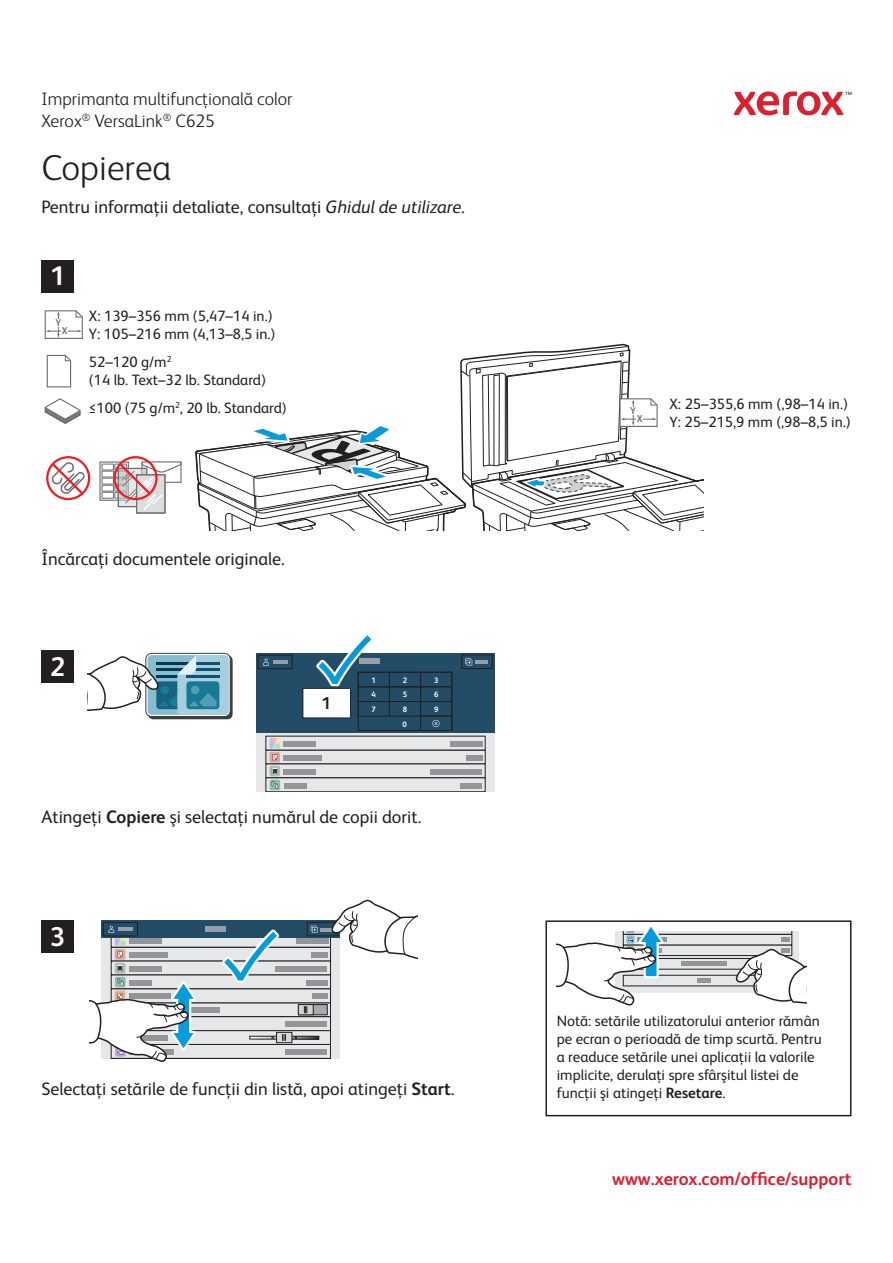
<style>
.page{position:relative;width:893px;height:1263px;background:#fff}
.page>*{position:absolute;margin:0;border:0;box-sizing:border-box;transform-origin:0 0}
.t1{font:300 36px "Xerox Sans";color:#231f20}
.t2{font:700 27px "Xerox Sans";color:#fff}
.t3{font:18px "Xerox Sans";color:#231f20}
.t4{font:300 18px/21.6px "Xerox Sans";color:#231f20}
.t5{font:700 18px "Xerox Sans";color:#db1e30}
.t6{font:700 17.25px "Xerox Sans";color:#231f20}
.t7{font:15px/18px "Xerox Sans";color:#231f20}
.t8{font:700 9.75px "Xerox Sans";color:#6c6d70}
.t9{font:700 7.8px "Xerox Sans";color:#fff}
.s1{font-style:italic}
.s2{font-weight:700}
</style>
<div class="page">
<svg style="left:734px;top:91px;width:117px;height:24px"></svg>
<div style="left:46px;top:456px;width:44px;height:44px;border:2px solid #ee1d23;border-radius:50%"></div>
<svg style="left:50px;top:460px;width:36px;height:37px"></svg>
<svg style="left:101px;top:463px;width:16px;height:36px"></svg>
<div style="left:99px;top:461px;width:30px;height:40px;border:1px solid #6c6d70"></div>
<div style="left:102px;top:464px;width:11px;height:6px;background:#fff"></div>
<div style="left:102px;top:464px;width:12px;height:6px;border:1px solid #6c6d70"></div>
<div style="left:115px;top:464px;width:12px;height:6px;border:1px solid #6c6d70"></div>
<div style="left:102px;top:471px;width:11px;height:6px;background:#fff"></div>
<div style="left:102px;top:471px;width:12px;height:6px;border:1px solid #6c6d70"></div>
<div style="left:102px;top:478px;width:11px;height:6px;background:#fff"></div>
<div style="left:102px;top:478px;width:12px;height:6px;border:1px solid #6c6d70"></div>
<div style="left:102px;top:485px;width:11px;height:6px;background:#fff"></div>
<div style="left:102px;top:485px;width:12px;height:6px;border:1px solid #6c6d70"></div>
<div style="left:115px;top:485px;width:12px;height:6px;border:1px solid #6c6d70"></div>
<div style="left:102px;top:492px;width:11px;height:6px;background:#fff"></div>
<div style="left:102px;top:492px;width:12px;height:6px;border:1px solid #6c6d70"></div>
<div style="left:115px;top:492px;width:12px;height:6px;border:1px solid #6c6d70"></div>
<div style="left:136px;top:474px;width:29px;height:40px;border:1px solid #6c6d70"></div>
<div style="left:136px;top:474px;width:30px;height:39px;border:1px solid #6c6d70"></div>
<div style="left:114px;top:456px;width:44px;height:44px;border:2px solid #ee1d23;border-radius:50%"></div>
<svg style="left:117px;top:461px;width:65px;height:51px"></svg>
<svg style="left:46px;top:354px;width:26px;height:34px"></svg>
<svg style="left:44px;top:310px;width:39px;height:29px"></svg>
<div style="left:56px;top:319px;width:5px;height:8px;background:#fff"></div>
<svg style="left:195px;top:343px;width:508px;height:188px"></svg>
<div style="left:630px;top:407px;width:6px;height:8px;background:#fff"></div>
<svg style="left:44px;top:398px;width:37px;height:26px"></svg>
<svg style="left:256px;top:732px;width:238px;height:59px;background:#bfc4c9"></svg>
<div style="left:266px;top:750px;width:219px;height:14px;background:#e6e7e9"></div>
<div style="left:266px;top:750px;width:219px;height:14px;border:1px solid #231f20"></div>
<div style="left:266px;top:764px;width:219px;height:14px;background:#e6e7e9"></div>
<div style="left:266px;top:764px;width:219px;height:14px;border:1px solid #231f20"></div>
<div style="left:266px;top:778px;width:219px;height:13px;background:#e6e7e9"></div>
<svg style="left:269px;top:752px;width:11px;height:10px"></svg>
<div style="left:284px;top:755px;width:38px;height:6px;background:#939598"></div>
<svg style="left:269px;top:766px;width:11px;height:10px"></svg>
<svg style="left:272px;top:768px;width:6px;height:6px"></svg>
<div style="left:284px;top:769px;width:32px;height:6px;background:#939598"></div>
<div style="left:430px;top:769px;width:52px;height:6px;background:#939598"></div>
<div style="left:466px;top:755px;width:16px;height:6px;background:#939598"></div>
<div style="left:270px;top:780px;width:10px;height:10px;background:#85b7a4;border-radius:2px"></div>
<svg style="left:271px;top:781px;width:7px;height:8px"></svg>
<div style="left:284px;top:783px;width:22px;height:5px;background:#939598"></div>
<div style="left:461px;top:783px;width:21px;height:5px;background:#939598"></div>
<div style="left:266px;top:736px;width:219px;height:14px;background:#e6e7e9"></div>
<svg style="left:270px;top:738px;width:10px;height:22px"></svg>
<div style="left:284px;top:741px;width:32px;height:6px;background:#939598"></div>
<div style="left:451px;top:741px;width:32px;height:6px;background:#939598"></div>
<div style="left:256px;top:670px;width:238px;height:62px;background:#234c66"></div>
<div style="left:303px;top:688px;width:48px;height:30px;background:#fff"></div>
<div style="left:303px;top:688px;width:48px;height:30px;border:1px solid #231f20"></div>
<div style="left:358px;top:672px;width:94px;height:59px;border:1px solid #231f20"></div>
<div style="left:358px;top:672px;width:32px;height:15px;border:1px solid #231f20"></div>
<div style="left:389px;top:672px;width:32px;height:15px;border:1px solid #231f20"></div>
<div style="left:420px;top:672px;width:32px;height:15px;border:1px solid #231f20"></div>
<div style="left:358px;top:687px;width:32px;height:15px;border:1px solid #231f20"></div>
<div style="left:389px;top:687px;width:32px;height:15px;border:1px solid #231f20"></div>
<div style="left:358px;top:701px;width:32px;height:15px;border:1px solid #231f20"></div>
<div style="left:389px;top:701px;width:32px;height:15px;border:1px solid #231f20"></div>
<svg style="left:420px;top:686px;width:32px;height:45px"></svg>
<div style="left:420px;top:701px;width:32px;height:15px;border:1px solid #231f20"></div>
<div style="left:256px;top:653px;width:238px;height:17px;background:#234c66"></div>
<div style="left:359px;top:658px;width:21px;height:6px;background:#979fae"></div>
<div style="left:462px;top:655px;width:30px;height:14px;border:1px solid #231f20"></div>
<svg style="left:465px;top:658px;width:7px;height:7px"></svg>
<hr style="left:475px;top:660px;width:12px;height:4px;background:#979fae">
<div style="left:258px;top:655px;width:34px;height:14px;border:1px solid #231f20"></div>
<svg style="left:263px;top:659px;width:6px;height:6px"></svg>
<hr style="left:273px;top:660px;width:15px;height:4px;background:#979fae">
<div style="left:148px;top:655px;width:85px;height:64px;background:#3e3e3f;border-radius:6px"></div>
<div style="left:145px;top:653px;width:86px;height:64px;border:1px solid #3e3e3f;border-radius:6px"></div>
<svg style="left:312px;top:635px;width:66px;height:54px"></svg>
<svg style="left:88px;top:655px;width:141px;height:63px"></svg>
<svg style="left:89px;top:899px;width:329px;height:163px"></svg>
<div style="left:545px;top:920px;width:306px;height:196px;border:2px solid #231f20"></div>
<svg style="left:557px;top:920px;width:250px;height:86px"></svg>
<div style="left:41px;top:260px;width:33px;height:33px;background:#231f20"></div>
<div style="left:41px;top:650px;width:33px;height:33px;background:#231f20"></div>
<div style="left:41px;top:920px;width:33px;height:33px;background:#231f20"></div>
<p class="t4" style="left:41px;top:88px;width:252px">Imprimanta multifuncţională color<br>Xerox<sup>®</sup> VersaLink<sup>®</sup> C625</p>
<h1 class="t1" style="left:41px;top:146px;width:131px">Copierea</h1>
<p class="t3" style="left:41px;top:201px;width:425px">Pentru informaţii detaliate, consultaţi <span class="s1">Ghidul de utilizare</span>.</p>
<h2 class="t2" style="left:50px;top:263px;width:17px">1</h2>
<p class="t8" style="left:55px;top:318px;width:7px">Y</p>
<p class="t8" style="left:62px;top:326px;width:7px">X</p>
<p class="t7" style="left:89px;top:308px;width:188px">X: 139–356 mm (5,47–14 in.)<br>Y: 105–216 mm (4,13–8,5 in.)</p>
<p class="t7" style="left:89px;top:354px;width:178px">52–120 g/m<sup>2<br></sup>(14 lb. Text–32 lb. Standard)</p>
<p class="t7" style="left:89px;top:401px;width:199px">≤100 (75 g/m<sup>2</sup>, 20 lb. Standard)</p>
<p class="t3" style="left:41px;top:553px;width:245px">Încărcaţi documentele originale.</p>
<h2 class="t2" style="left:50px;top:653px;width:17px">2</h2>
<p class="t6" style="left:322px;top:695px;width:11px">1</p>
<p class="t9" style="left:372px;top:676px;width:6px">1</p>
<p class="t9" style="left:403px;top:676px;width:6px">2</p>
<p class="t9" style="left:434px;top:676px;width:6px">3</p>
<p class="t9" style="left:372px;top:691px;width:6px">4</p>
<p class="t9" style="left:403px;top:691px;width:6px">5</p>
<p class="t9" style="left:434px;top:691px;width:6px">6</p>
<p class="t9" style="left:372px;top:706px;width:6px">7</p>
<p class="t9" style="left:403px;top:706px;width:6px">8</p>
<p class="t9" style="left:434px;top:705px;width:6px">9</p>
<p class="t9" style="left:403px;top:720px;width:6px">0</p>
<p class="t3" style="left:41px;top:810px;width:381px">Atingeţi <span class="s2">Copiere</span> şi selectaţi numărul de copii dorit.</p>
<h2 class="t2" style="left:50px;top:923px;width:17px">3</h2>
<p class="t3" style="left:41px;top:1082px;width:415px">Selectaţi setările de funcţii din listă, apoi atingeţi <span class="s2">Start</span>.</p>
<p class="t8" style="left:630px;top:406px;width:7px">Y</p>
<p class="t8" style="left:637px;top:414px;width:7px">X</p>
<p class="t7" style="left:669px;top:396px;width:183px">X: 25–355,6 mm (,98–14 in.)<br>Y: 25–215,9 mm (,98–8,5 in.)</p>
<p class="t7" style="left:557px;top:1013px;width:267px">Notă: setările utilizatorului anterior rămân pe ecran o perioadă de timp scurtă. Pentru a readuce setările unei aplicaţii la valorile implicite, derulaţi spre sfârşitul listei de funcţii şi atingeţi <span class="s2">Resetare</span>.</p>
<p class="t5" style="left:612px;top:1171px;width:241px">www.xerox.com/office/support</p>
</div>
